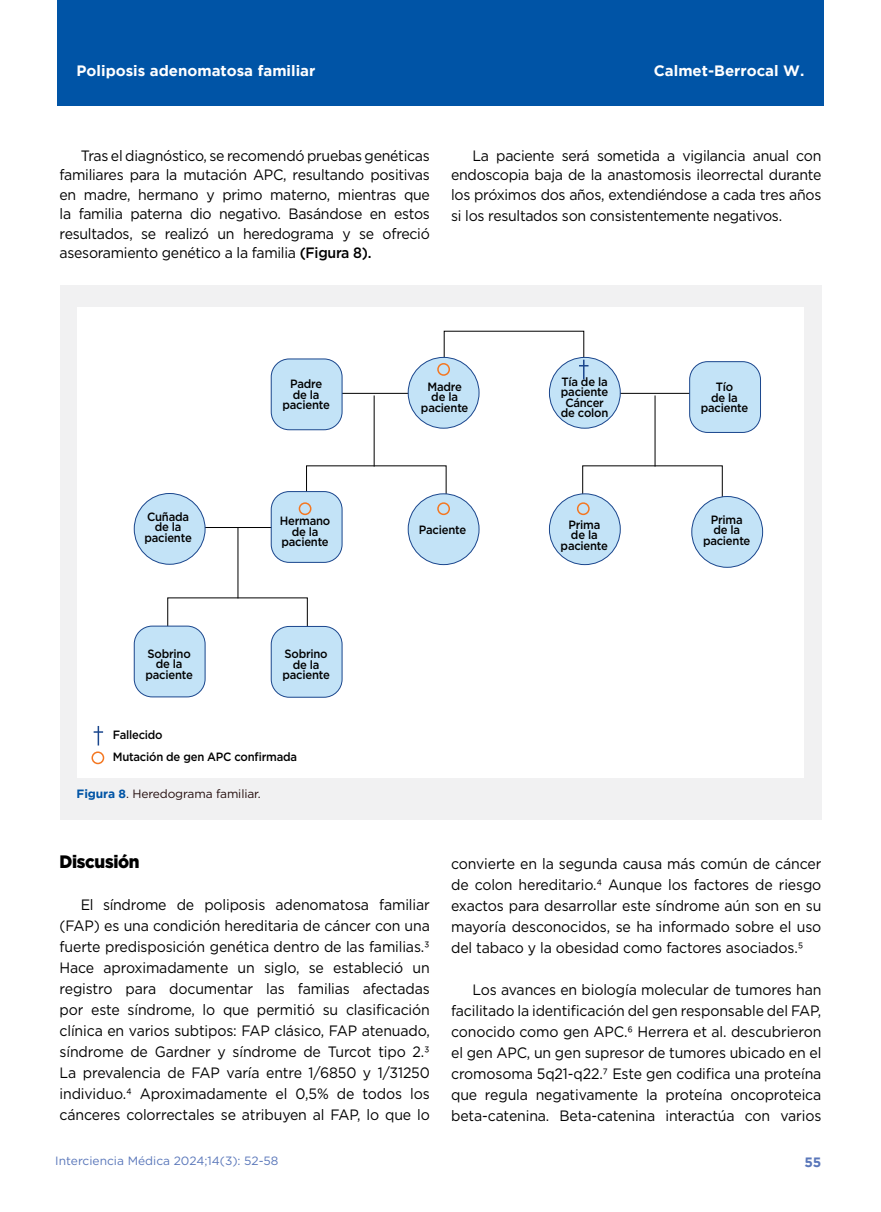
<style>
.page{position:relative;width:881px;height:1212px;background:#fff}
.page>*{position:absolute;margin:0;border:0;box-sizing:border-box;transform-origin:0 0}
.t1{font:900 18px "Gotham";letter-spacing:-.02em;color:#000;scale:.94 1}
.t2{font:15px/21px "Gotham";letter-spacing:-.02em;color:#000;text-align:justify;scale:.94 1}
.t3{font:700 15px "Gotham";color:#fff}
.t4{font:700 13.5px "Gotham";color:#5a77ba}
.t5{font:500 12px/10.5px "Gotham";letter-spacing:-.02em;color:#000;text-align:center;scale:.94 1}
.t6{font:12px "Gotham";color:#5a77ba}
.t7{font:12px "Gotham";letter-spacing:-.01em;color:#240d0d}
.s1{font-weight:500}
.s2{font-weight:700;color:#0054a6}
</style>
<div class="page">
<div style="left:57px;top:0;width:766px;height:106px;background:#0054a6"></div>
<div style="left:60px;top:285px;width:761px;height:534px;background:#f1f1f2"></div>
<div style="left:77px;top:307px;width:726px;height:470px;background:#fff"></div>
<svg style="left:94px;top:726px;width:9px;height:19px"></svg>
<div style="left:91px;top:751px;width:13px;height:13px;border:2px solid #f47721;border-radius:50%"></div>
<hr style="left:337px;top:393px;width:88px;height:1px;background:#000">
<hr style="left:189px;top:527px;width:87px;height:1px;background:#000">
<hr style="left:237px;top:527px;width:1px;height:71px;background:#000">
<hr style="left:374px;top:395px;width:1px;height:71px;background:#000">
<hr style="left:654px;top:395px;width:1px;height:71px;background:#000">
<hr style="left:605px;top:393px;width:88px;height:1px;background:#000">
<svg style="left:582px;top:465px;width:140px;height:36px"></svg>
<svg style="left:306px;top:465px;width:140px;height:36px"></svg>
<svg style="left:167px;top:597px;width:140px;height:36px"></svg>
<div style="left:134px;top:493px;width:71px;height:71px;background:#c3e3f7;border-radius:50%"></div>
<div style="left:134px;top:493px;width:71px;height:71px;border:1px solid #1a468d;border-radius:50%"></div>
<div style="left:134px;top:626px;width:71px;height:71px;background:#c3e3f7;border-radius:18px"></div>
<div style="left:134px;top:626px;width:71px;height:71px;border:1px solid #1a468d;border-radius:18px"></div>
<div style="left:549px;top:494px;width:71px;height:71px;background:#c3e3f7;border-radius:50%"></div>
<div style="left:549px;top:494px;width:71px;height:71px;border:1px solid #1a468d;border-radius:50%"></div>
<div style="left:576px;top:502px;width:13px;height:13px;border:2px solid #f47721;border-radius:50%"></div>
<div style="left:549px;top:357px;width:71px;height:71px;background:#c3e3f7;border-radius:50%"></div>
<div style="left:549px;top:357px;width:71px;height:71px;border:1px solid #1a468d;border-radius:50%"></div>
<svg style="left:443px;top:331px;width:145px;height:48px"></svg>
<div style="left:408px;top:494px;width:71px;height:71px;background:#c3e3f7;border-radius:50%"></div>
<div style="left:408px;top:494px;width:71px;height:71px;border:1px solid #1a468d;border-radius:50%"></div>
<div style="left:437px;top:502px;width:13px;height:13px;border:2px solid #f47721;border-radius:50%"></div>
<div style="left:408px;top:357px;width:71px;height:71px;background:#c3e3f7;border-radius:50%"></div>
<div style="left:408px;top:357px;width:71px;height:71px;border:1px solid #1a468d;border-radius:50%"></div>
<div style="left:437px;top:363px;width:13px;height:13px;border:2px solid #f47721;border-radius:50%"></div>
<div style="left:271px;top:492px;width:71px;height:70px;background:#c3e3f7;border-radius:18px"></div>
<div style="left:271px;top:491px;width:71px;height:71px;border:1px solid #1a468d;border-radius:18px"></div>
<div style="left:298px;top:502px;width:13px;height:13px;border:2px solid #f47721;border-radius:50%"></div>
<div style="left:271px;top:626px;width:71px;height:71px;background:#c3e3f7;border-radius:18px"></div>
<div style="left:271px;top:626px;width:71px;height:71px;border:1px solid #1a468d;border-radius:18px"></div>
<div style="left:271px;top:359px;width:71px;height:71px;background:#c3e3f7;border-radius:18px"></div>
<div style="left:271px;top:359px;width:71px;height:71px;border:1px solid #1a468d;border-radius:18px"></div>
<div style="left:691px;top:496px;width:71px;height:71px;background:#c3e3f7;border-radius:50%"></div>
<div style="left:691px;top:496px;width:71px;height:71px;border:1px solid #1a468d;border-radius:50%"></div>
<div style="left:689px;top:362px;width:71px;height:70px;background:#c3e3f7;border-radius:18px"></div>
<div style="left:689px;top:361px;width:71px;height:72px;border:1px solid #1a468d;border-radius:18px"></div>
<p class="t3" style="left:77px;top:62px;width:240px">Poliposis adenomatosa familiar</p>
<p class="t3" style="left:653px;top:62px;width:152px">Calmet-Berrocal W.</p>
<p class="t2" style="left:60px;top:145px;width:395px;line-height:19.5px;text-indent:21px">Tras el diagnóstico, se recomendó pruebas genéticas familiares para la mutación APC, resultando positivas en madre, hermano y primo materno, mientras que la familia paterna dio negativo. Basándose en estos resultados, se realizó un heredograma y se ofreció asesoramiento genético a la familia <span class="s1">(Figura 8).</span></p>
<p class="t2" style="left:451px;top:145px;width:395px;line-height:19.5px;text-indent:21px">La paciente será sometida a vigilancia anual con endoscopia baja de la anastomosis ileorrectal durante los próximos dos años, extendiéndose a cada tres años</p>
<p class="t2" style="left:451px;top:205px;width:353px">si los resultados son consistentemente negativos.</p>
<p class="t5" style="left:144px;top:511px;width:52px">Cuñada de la paciente</p>
<p class="t5" style="left:145px;top:648px;width:52px">Sobrino de la paciente</p>
<p class="t5" style="left:282px;top:379px;width:52px">Padre de la paciente</p>
<p class="t5" style="left:280px;top:516px;width:55px">Hermano de la paciente</p>
<p class="t5" style="left:282px;top:648px;width:52px">Sobrino de la paciente</p>
<p class="t5" style="left:113px;top:723px;width:197px;line-height:22.5px;text-align:left">Fallecido<br>Mutación de gen APC confirmada</p>
<p class="t7" style="left:77px;top:786px;width:186px"><span class="s2">Figura 8</span>. Heredograma familiar.</p>
<p class="t5" style="left:421px;top:381px;width:52px">Madre de la paciente</p>
<p class="t5" style="left:419px;top:524px;width:52px">Paciente</p>
<p class="t5" style="left:560px;top:376px;width:52px">Tía de la paciente<br>Cáncer de colon</p>
<p class="t5" style="left:560px;top:519px;width:52px">Prima de la paciente</p>
<p class="t5" style="left:700px;top:381px;width:52px">Tío<br>de la paciente</p>
<p class="t5" style="left:702px;top:514px;width:52px">Prima de la paciente</p>
<p class="t1" style="left:60px;top:851px;width:87px">Discusión</p>
<p class="t2" style="left:60px;top:894px;width:395px;text-indent:21px">El síndrome de poliposis adenomatosa familiar (FAP) es una condición hereditaria de cáncer con una fuerte predisposición genética dentro de las familias.3<br>Hace aproximadamente un siglo, se estableció un registro para documentar las familias afectadas por este síndrome, lo que permitió su clasificación clínica en varios subtipos: FAP clásico, FAP atenuado, síndrome de Gardner y síndrome de Turcot tipo 2.3<br>La prevalencia de FAP varía entre 1/6850 y 1/31250 individuo.4 Aproximadamente el 0,5% de todos los cánceres colorrectales se atribuyen al FAP, lo que lo</p>
<p class="t6" style="left:55px;top:1153px;width:224px">Interciencia Médica 2024;14(3): 52-58</p>
<p class="t2" style="left:451px;top:853px;width:395px">convierte en la segunda causa más común de cáncer de colon hereditario.4 Aunque los factores de riesgo exactos para desarrollar este síndrome aún son en su mayoría desconocidos, se ha informado sobre el uso del tabaco y la obesidad como factores asociados.5</p>
<p class="t2" style="left:451px;top:979px;width:395px;text-indent:21px">Los avances en biología molecular de tumores han facilitado la identificación del gen responsable del FAP, conocido como gen APC.6 Herrera et al. descubrieron el gen APC, un gen supresor de tumores ubicado en el cromosoma 5q21-q22.7 Este gen codifica una proteína que regula negativamente la proteína oncoproteica beta-catenina. Beta-catenina interactúa con varios</p>
<p class="t4" style="left:804px;top:1154px;width:19px">55</p>
</div>
